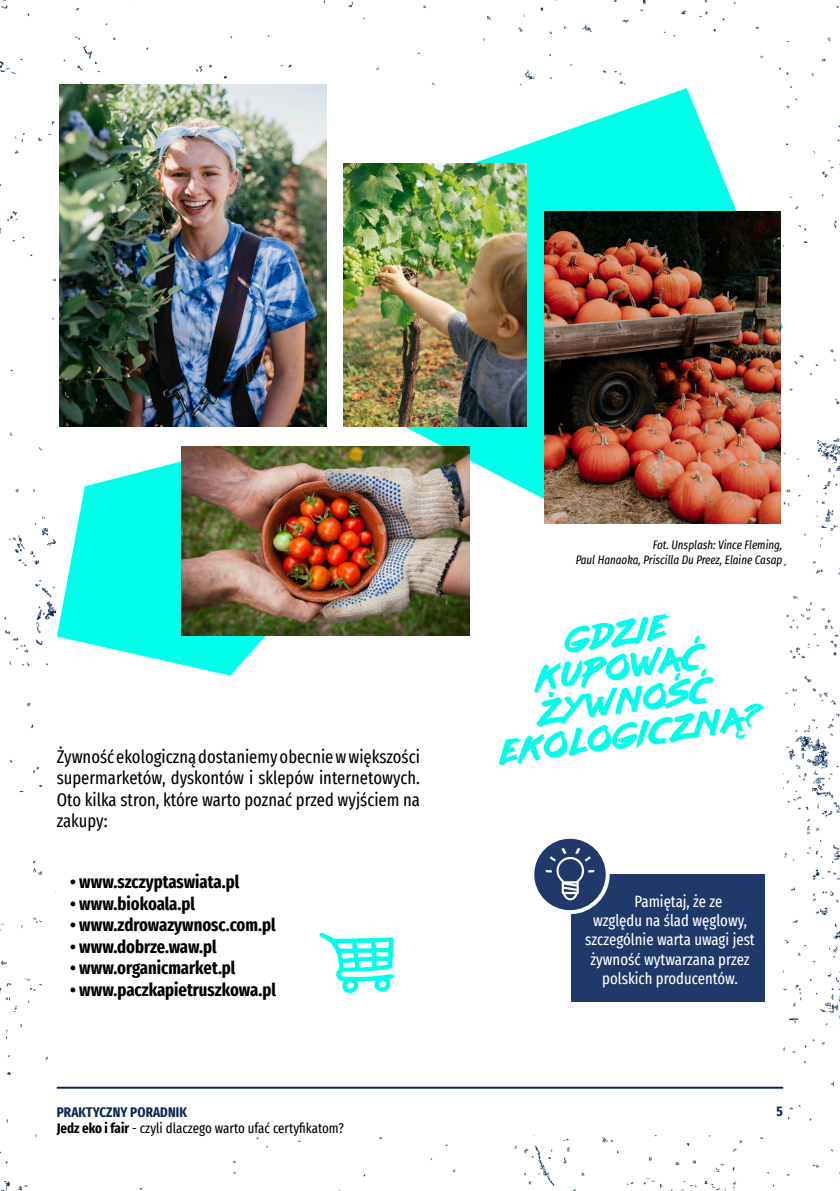
<style>
.page{position:relative;width:840px;height:1191px;background:#fff}
.page>*{position:absolute;margin:0;border:0;box-sizing:border-box;transform-origin:0 0}
.t1{font:extra-condensed 18px/21.6px "Fira Sans";color:#000;text-align:justify}
.t2{font:700 extra-condensed 18px "Fira Sans";color:#000}
.t3{font:extra-condensed 16px "Fira Sans";color:#fff}
.t4{font:extra-condensed 14px "Fira Sans";color:#000}
.t5{font:700 extra-condensed 14px "Fira Sans";letter-spacing:.01em;color:#0a2954}
.t6{font:italic extra-condensed 12px/14.4px "Fira Sans";color:#000;text-align:right}
.s1{font-weight:700}
</style>
<div class="page">
<img style="left:0;top:0;width:839px;height:1191px">
<div style="left:57px;top:85px;width:725px;height:1049px;background:#fff"></div>
<hr style="left:57px;top:1086px;width:725px;height:2px;background:#0a2954">
<svg style="left:57px;top:461px;width:209px;height:214px;fill:#00ffeb"></svg>
<svg style="left:360px;top:88px;width:422px;height:436px"></svg>
<img style="left:60px;top:84px;width:266px;height:342px">
<img style="left:344px;top:163px;width:182px;height:263px">
<img style="left:544px;top:211px;width:236px;height:312px">
<img style="left:181px;top:446px;width:288px;height:190px">
<svg style="left:319px;top:932px;width:74px;height:61px"></svg>
<div style="left:570px;top:874px;width:194px;height:128px;background:#21386b"></div>
<svg style="left:532px;top:836px;width:75px;height:76px;fill:#21386b"></svg>
<div style="left:530px;top:834px;width:79px;height:80px;border:4px solid #fff;border-radius:50%"></div>
<svg style="left:545px;top:848px;width:49px;height:53px"></svg>
<svg style="left:498px;top:614px;width:266px;height:151px"></svg>
<p class="t1" style="left:57px;top:745px;width:364px">Żywność ekologiczną dostaniemy obecnie w większości supermarketów, dyskontów i sklepów internetowych.<br>Oto kilka stron, które warto poznać przed wyjściem na zakupy:</p>
<p class="t2" style="left:70px;top:866px;width:170px">• www.szczyptaswiata.pl</p>
<p class="t2" style="left:70px;top:888px;width:126px">• www.biokoala.pl</p>
<p class="t2" style="left:70px;top:910px;width:207px">• www.zdrowazywnosc.com.pl</p>
<p class="t2" style="left:70px;top:931px;width:148px">• www.dobrze.waw.pl</p>
<p class="t2" style="left:70px;top:953px;width:167px">• www.organicmarket.pl</p>
<p class="t2" style="left:70px;top:974px;width:207px">• www.paczkapietruszkowa.pl</p>
<p class="t6" style="left:575px;top:537px;width:208px">Fot. Unsplash: Vince Fleming,<br>Paul Hanaoka, Priscilla Du Preez, Elaine Casap</p>
<p class="t3" style="left:634px;top:889px;width:89px">Pamiętaj, że ze</p>
<p class="t3" style="left:592px;top:908px;width:155px">względu na ślad węglowy,</p>
<p class="t3" style="left:585px;top:927px;width:171px">szczególnie warta uwagi jest</p>
<p class="t3" style="left:590px;top:947px;width:161px">żywność wytwarzana przez</p>
<p class="t3" style="left:602px;top:966px;width:137px">polskich producentów.</p>
<p class="t5" style="left:57px;top:1100px;width:132px">praktyczny poradnik</p>
<p class="t5" style="left:776px;top:1099px;width:8px">5</p>
<p class="t4" style="left:57px;top:1117px;width:288px"><span class="s1">Jedz eko i fair</span> - czyli dlaczego warto ufać certyfikatom?</p>
</div>
